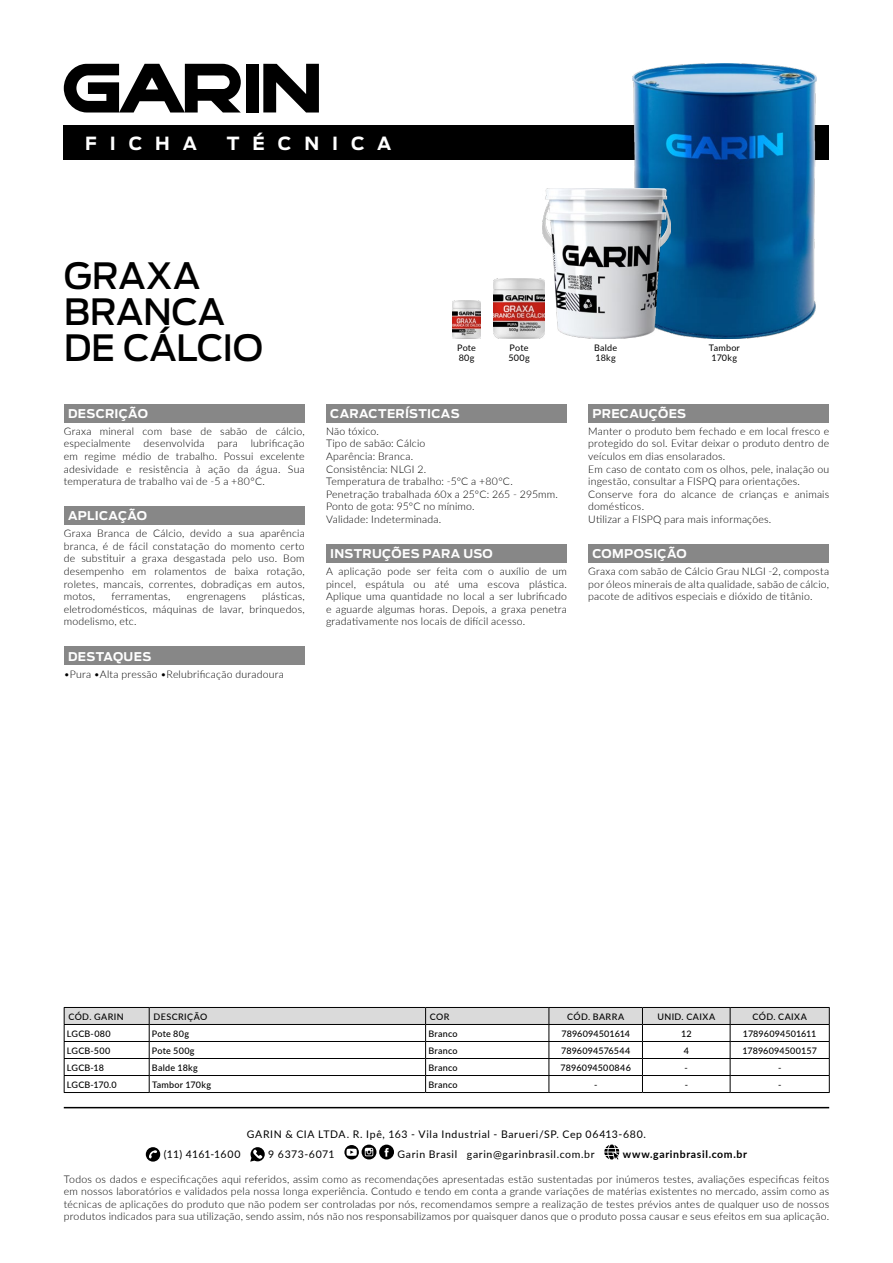
<style>
.page{position:relative;width:893px;height:1263px;background:#fff}
.page>*{position:absolute;margin:0;border:0;box-sizing:border-box;transform-origin:0 0}
.t1{font:500 36px/36px "Antenna";letter-spacing:-.01em;color:#000}
.t2{font:700 18px "Antenna";letter-spacing:.72em;color:#fff}
.t3{font:700 12px "Antenna";letter-spacing:.025em;color:#fff}
.t4{font:300 10.5px/12.6px "Lato";letter-spacing:.02em;color:#000;text-align:justify}
.t5{font:10.5px "Lato";letter-spacing:.06em;color:#000}
.t6{font:700 10.5px "Lato";letter-spacing:.06em;color:#000}
.t7{font:10.5px "Lato";letter-spacing:.03em;color:#000}
.t8{font:10.5px "Lato";letter-spacing:.04em;color:#000}
.t9{font:500 9px "Lato";letter-spacing:.025em;color:#000}
.t10{font:500 9px "Lato";letter-spacing:.045em;color:#000}
.t11{font:500 9px "Lato";letter-spacing:.005em;color:#000}
.t12{font:9px/10.8px "Lato";letter-spacing:.025em;color:#000}
</style>
<div class="page">
<svg style="left:146px;top:1147px;width:14px;height:14px"></svg>
<svg style="left:250px;top:1147px;width:15px;height:14px"></svg>
<svg style="left:344px;top:1144px;width:50px;height:15px"></svg>
<svg style="left:604px;top:1144px;width:15px;height:15px"></svg>
<div style="left:64px;top:125px;width:765px;height:35px;background:#000"></div>
<hr style="left:64px;top:1107px;width:765px;height:1px;background:#000">
<svg style="left:263px;top:64px;width:56px;height:49px"></svg>
<div style="left:246px;top:64px;width:12px;height:49px;background:#000"></div>
<svg style="left:64px;top:64px;width:177px;height:49px"></svg>
<div style="left:64px;top:404px;width:241px;height:18px;background:#878787"></div>
<div style="left:64px;top:506px;width:241px;height:19px;background:#878787"></div>
<div style="left:64px;top:647px;width:241px;height:18px;background:#878787"></div>
<div style="left:326px;top:404px;width:241px;height:18px;background:#878787"></div>
<div style="left:326px;top:544px;width:241px;height:18px;background:#878787"></div>
<div style="left:588px;top:404px;width:241px;height:18px;background:#878787"></div>
<div style="left:588px;top:544px;width:241px;height:18px;background:#878787"></div>
<hr style="left:64px;top:1092px;width:85px;height:1px;background:#000">
<hr style="left:149px;top:1092px;width:277px;height:1px;background:#000">
<hr style="left:426px;top:1092px;width:123px;height:1px;background:#000">
<hr style="left:549px;top:1092px;width:93px;height:1px;background:#000">
<hr style="left:642px;top:1092px;width:88px;height:1px;background:#000">
<hr style="left:730px;top:1092px;width:100px;height:1px;background:#000">
<svg style="left:64px;top:1007px;width:766px;height:85px"></svg>
<img style="left:493px;top:279px;width:50px;height:59px">
<img style="left:452px;top:300px;width:29px;height:38px">
<img style="left:632px;top:64px;width:184px;height:274px">
<img style="left:543px;top:189px;width:128px;height:149px">
<h2 class="t2" style="left:85px;top:133px;width:114px">FICHA</h2>
<h2 class="t2" style="left:227px;top:133px;width:166px">TÉCNICA</h2>
<h1 class="t1" style="left:64px;top:258px;width:201px">GRAXA<br>BRANCA<br>DE CÁLCIO</h1>
<p class="t12" style="left:457px;top:342px;width:20px">Pote<br>80g</p>
<p class="t12" style="left:709px;top:342px;width:33px;text-align:center">Tambor<br>170kg</p>
<p class="t12" style="left:594px;top:342px;width:25px">Balde<br>18kg</p>
<p class="t12" style="left:508px;top:342px;width:23px">Pote<br>500g</p>
<p class="t3" style="left:68px;top:406px;width:81px">DESCRIÇÃO</p>
<p class="t4" style="left:64px;top:424px;width:242px">Graxa mineral com base de sabão de cálcio, especialmente desenvolvida para lubrificação em regime médio de trabalho. Possui excelente adesividade e resistência à ação da água. Sua temperatura de trabalho vai de -5 a +80ºC.</p>
<p class="t3" style="left:68px;top:509px;width:81px">APLICAÇÃO</p>
<p class="t4" style="left:64px;top:527px;width:242px">Graxa Branca de Cálcio, devido a sua aparência branca, é de fácil constatação do momento certo de substituir a graxa desgastada pelo uso. Bom desempenho em rolamentos de baixa rotação, roletes, mancais, correntes, dobradiças em autos, motos,</p>
<p class="t4" style="left:64px;top:590px;width:242px;text-indent:198px">plásticas, eletrodomésticos, máquinas de lavar, brinquedos, modelismo, etc.</p>
<p class="t3" style="left:68px;top:649px;width:85px">DESTAQUES</p>
<p class="t4" style="left:64px;top:667px;width:222px">•Pura •Alta pressão •Relubrificação duradoura</p>
<p class="t4" style="left:111px;top:590px;width:61px">ferramentas,</p>
<p class="t4" style="left:187px;top:590px;width:61px">engrenagens</p>
<p class="t3" style="left:330px;top:406px;width:131px">CARACTERÍSTICAS</p>
<p class="t4" style="left:326px;top:424px;width:234px;text-align:left">Não tóxico.<br>Tipo de sabão: Cálcio<br>Aparência: Branca.<br>Consistência: NLGI 2.<br>Temperatura de trabalho: -5°C a +80°C.<br>Penetração trabalhada 60x a 25ºC: 265 - 295mm.<br>Ponto de gota: 95°C no mínimo.<br>Validade: Indeterminada.</p>
<p class="t3" style="left:330px;top:547px;width:164px">INSTRUÇÕES PARA USO</p>
<p class="t4" style="left:326px;top:565px;width:242px">A aplicação pode ser feita com o auxílio de um pincel, espátula ou até uma escova plástica.<br>Aplique uma quantidade no local a ser lubrificado e aguarde algumas horas. Depois, a graxa penetra gradativamente nos locais de difícil acesso.</p>
<p class="t3" style="left:592px;top:406px;width:95px">PRECAUÇÕES</p>
<p class="t4" style="left:588px;top:424px;width:242px;text-align:left">Manter o produto bem fechado e em local fresco e protegido do sol. Evitar deixar o produto dentro de veículos em dias ensolarados.<br>Em caso de contato com os olhos, pele, inalação ou ingestão, consultar a FISPQ para orientações.<br>Conserve fora do alcance de crianças e animais domésticos.<br>Utilizar a FISPQ para mais informações.</p>
<p class="t3" style="left:592px;top:547px;width:96px">COMPOSIÇÃO</p>
<p class="t4" style="left:588px;top:565px;width:242px">Graxa com sabão de Cálcio Grau NLGI -2, composta por óleos minerais de alta qualidade, sabão de cálcio, pacote de aditivos especiais e dióxido de titânio.</p>
<p class="t10" style="left:68px;top:1010px;width:57px">CÓD. GARIN</p>
<p class="t10" style="left:153px;top:1010px;width:55px">DESCRIÇÃO</p>
<p class="t9" style="left:430px;top:1010px;width:21px">COR</p>
<p class="t10" style="left:567px;top:1010px;width:59px">CÓD. BARRA</p>
<p class="t10" style="left:657px;top:1010px;width:59px">UNID. CAIXA</p>
<p class="t10" style="left:752px;top:1010px;width:56px">CÓD. CAIXA</p>
<p class="t9" style="left:67px;top:1027px;width:45px">LGCB-080</p>
<p class="t9" style="left:152px;top:1027px;width:39px">Pote 80g</p>
<p class="t9" style="left:428px;top:1027px;width:31px">Branco</p>
<p class="t11" style="left:561px;top:1027px;width:70px">7896094501614</p>
<p class="t9" style="left:681px;top:1027px;width:12px">12</p>
<p class="t11" style="left:743px;top:1027px;width:75px">17896094501611</p>
<p class="t9" style="left:67px;top:1044px;width:45px">LGCB-500</p>
<p class="t9" style="left:152px;top:1044px;width:44px">Pote 500g</p>
<p class="t9" style="left:428px;top:1044px;width:31px">Branco</p>
<p class="t11" style="left:561px;top:1044px;width:71px">7896094576544</p>
<p class="t9" style="left:684px;top:1044px;width:7px">4</p>
<p class="t9" style="left:742px;top:1044px;width:76px">17896094500157</p>
<p class="t9" style="left:67px;top:1061px;width:39px">LGCB-18</p>
<p class="t9" style="left:152px;top:1061px;width:47px">Balde 18kg</p>
<p class="t9" style="left:428px;top:1061px;width:31px">Branco</p>
<p class="t9" style="left:561px;top:1061px;width:72px">7896094500846</p>
<p class="t9" style="left:685px;top:1061px;width:5px">-</p>
<p class="t9" style="left:778px;top:1061px;width:5px">-</p>
<p class="t9" style="left:67px;top:1078px;width:51px">LGCB-170.0</p>
<p class="t9" style="left:152px;top:1078px;width:61px">Tambor 170kg</p>
<p class="t9" style="left:428px;top:1078px;width:31px">Branco</p>
<p class="t9" style="left:594px;top:1078px;width:5px">-</p>
<p class="t9" style="left:685px;top:1078px;width:5px">-</p>
<p class="t9" style="left:778px;top:1078px;width:5px">-</p>
<p class="t5" style="left:247px;top:1127px;width:401px">GARIN &amp; CIA LTDA. R. Ipê, 163 - Vila Industrial - Barueri/SP. Cep 06413-680.</p>
<p class="t7" style="left:164px;top:1147px;width:78px">(11) 4161-1600</p>
<p class="t8" style="left:268px;top:1147px;width:68px">9 6373-6071</p>
<p class="t5" style="left:398px;top:1147px;width:199px">Garin Brasil garin@garinbrasil.com.br</p>
<p class="t6" style="left:623px;top:1146px;width:126px">www.garinbrasil.com.br</p>
<p class="t4" style="left:64px;top:1172px;width:767px">Todos os dados e especificações aqui referidos, assim como as recomendações apresentadas estão sustentadas por inúmeros testes, avaliações especificas feitos em nossos laboratórios e validados pela nossa longa experiência. Contudo e tendo em conta a grande variações de matérias existentes no mercado, assim como as técnicas de aplicações do produto que não podem ser controladas por nós, recomendamos sempre a realização de testes prévios antes de qualquer uso de nossos produtos indicados para sua utilização, sendo assim, nós não nos responsabilizamos por quaisquer danos que o produto possa causar e seus efeitos em sua aplicação.</p>
</div>
